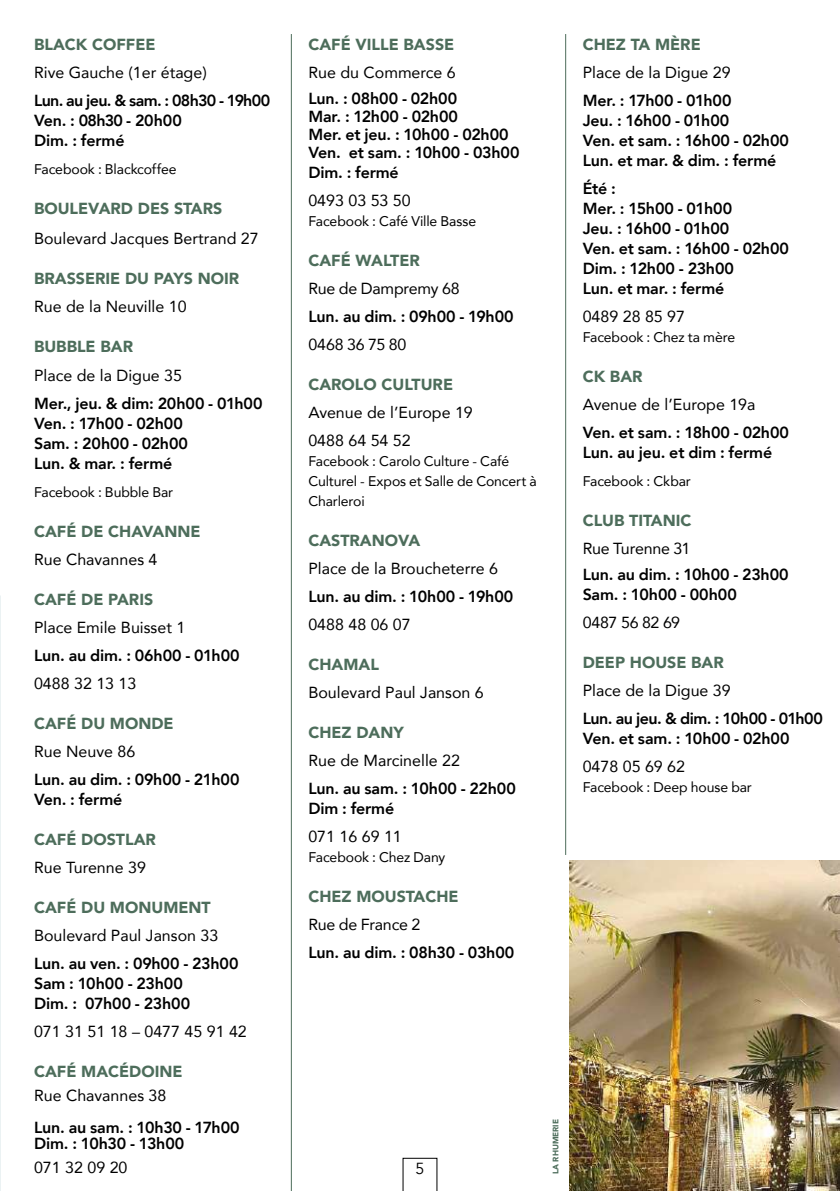
<style>
.page{position:relative;width:840px;height:1191px;background:#fff}
.page>*{position:absolute;margin:0;border:0;box-sizing:border-box;transform-origin:0 0}
.t1{font:800 16px/20px "Avenir";letter-spacing:-.01em;color:#000}
.t2{font:16px/28px "Avenir";color:#000}
.t3{font:900 16px "Avenir";color:#4d6d5b}
.t4{font:800 16px/20px "Avenir";letter-spacing:-.04em;color:#000}
.t5{font:16px "Avenir";letter-spacing:-.02em;color:#000}
.t6{font:16px "Avenir";color:#000}
.t7{font:14px/20px "Avenir";letter-spacing:-.01em;color:#000}
.t8{font:900 8px "Avenir";color:#4d6d5b}
</style>
<div class="page">
<svg style="left:402px;top:1158px;width:35px;height:33px"></svg>
<hr style="left:291px;top:34px;width:1px;height:1157px;background:#4d6d5b">
<hr style="left:565px;top:34px;width:1px;height:821px;background:#4d6d5b">
<img style="left:569px;top:860px;width:270px;height:331px">
<p class="t3" style="left:34px;top:31px;width:123px">BLACK COFFEE</p>
<p class="t2" style="left:34px;top:58px;width:174px">Rive Gauche (1er étage)</p>
<p class="t4" style="left:34px;top:90px;width:238px">Lun. au jeu. &amp; sam. : 08h30 - 19h00<br>Ven. : 08h30 - 20h00<br>Dim. : fermé</p>
<p class="t7" style="left:34px;top:159px;width:144px">Facebook : Blackcoffee</p>
<p class="t3" style="left:34px;top:195px;width:190px">BOULEVARD DES STARS</p>
<p class="t2" style="left:34px;top:224px;width:226px">Boulevard Jacques Bertrand 27</p>
<p class="t3" style="left:34px;top:265px;width:207px">BRASSERIE DU PAYS NOIR</p>
<p class="t2" style="left:34px;top:292px;width:154px">Rue de la Neuville 10</p>
<p class="t3" style="left:34px;top:333px;width:100px">BUBBLE BAR</p>
<p class="t2" style="left:34px;top:361px;width:149px">Place de la Digue 35</p>
<p class="t1" style="left:34px;top:393px;width:230px">Mer., jeu. &amp; dim: 20h00 - 01h00<br>Ven. : 17h00 - 02h00<br>Sam. : 20h00 - 02h00<br>Lun. &amp; mar. : fermé</p>
<p class="t7" style="left:34px;top:482px;width:140px">Facebook : Bubble Bar</p>
<p class="t3" style="left:34px;top:518px;width:168px">CAFÉ DE CHAVANNE</p>
<p class="t2" style="left:34px;top:545px;width:125px">Rue Chavannes 4</p>
<p class="t3" style="left:34px;top:586px;width:121px">CAFÉ DE PARIS</p>
<p class="t2" style="left:34px;top:613px;width:153px">Place Emile Buisset 1</p>
<p class="t1" style="left:34px;top:645px;width:207px">Lun. au dim. : 06h00 - 01h00</p>
<p class="t2" style="left:34px;top:669px;width:104px">0488 32 13 13</p>
<p class="t3" style="left:34px;top:710px;width:141px">CAFÉ DU MONDE</p>
<p class="t2" style="left:34px;top:737px;width:103px">Rue Neuve 86</p>
<p class="t1" style="left:34px;top:769px;width:207px">Lun. au dim. : 09h00 - 21h00<br>Ven. : fermé</p>
<p class="t3" style="left:34px;top:826px;width:123px">CAFÉ DOSTLAR</p>
<p class="t2" style="left:34px;top:853px;width:113px">Rue Turenne 39</p>
<p class="t3" style="left:34px;top:894px;width:178px">CAFÉ DU MONUMENT</p>
<p class="t2" style="left:34px;top:921px;width:186px">Boulevard Paul Janson 33</p>
<p class="t1" style="left:34px;top:953px;width:206px">Lun. au ven. : 09h00 - 23h00<br>Sam : 10h00 - 23h00<br>Dim. : 07h00 - 23h00</p>
<p class="t2" style="left:34px;top:1017px;width:214px">071 31 51 18 – 0477 45 91 42</p>
<p class="t3" style="left:34px;top:1058px;width:150px">CAFÉ MACÉDOINE</p>
<p class="t2" style="left:34px;top:1081px;width:134px">Rue Chavannes 38</p>
<p class="t1" style="left:34px;top:1119px;width:207px;line-height:16px">Lun. au sam. : 10h30 - 17h00<br>Dim. : 10h30 - 13h00</p>
<p class="t2" style="left:34px;top:1153px;width:95px">071 32 09 20</p>
<p class="t3" style="left:308px;top:31px;width:147px">CAFÉ VILLE BASSE</p>
<p class="t2" style="left:308px;top:58px;width:149px">Rue du Commerce 6</p>
<p class="t1" style="left:308px;top:89px;width:212px;line-height:18px">Lun. : 08h00 - 02h00<br>Mar. : 12h00 - 02h00<br>Mer. et jeu. : 10h00 - 02h00<br>Ven. et sam. : 10h00 - 03h00</p>
<p class="t1" style="left:308px;top:162px;width:92px">Dim. : fermé</p>
<p class="t2" style="left:308px;top:186px;width:104px">0493 03 53 50</p>
<p class="t7" style="left:308px;top:211px;width:169px">Facebook : Café Ville Basse</p>
<p class="t3" style="left:308px;top:247px;width:113px">CAFÉ WALTER</p>
<p class="t2" style="left:308px;top:274px;width:153px">Rue de Dampremy 68</p>
<p class="t1" style="left:308px;top:306px;width:207px">Lun. au dim. : 09h00 - 19h00</p>
<p class="t2" style="left:308px;top:330px;width:100px">0468 36 75 80</p>
<p class="t3" style="left:308px;top:371px;width:146px">CAROLO CULTURE</p>
<p class="t2" style="left:308px;top:398px;width:166px">Avenue de l’Europe 19<br>0488 64 54 52</p>
<p class="t7" style="left:308px;top:451px;width:230px">Facebook : Carolo Culture - Café<br>Culturel - Expos et Salle de Concert à<br>Charleroi</p>
<p class="t3" style="left:308px;top:527px;width:113px">CASTRANOVA</p>
<p class="t2" style="left:308px;top:554px;width:191px">Place de la Broucheterre 6</p>
<p class="t1" style="left:308px;top:586px;width:206px">Lun. au dim. : 10h00 - 19h00</p>
<p class="t2" style="left:308px;top:610px;width:104px">0488 48 06 07</p>
<p class="t3" style="left:308px;top:651px;width:72px">CHAMAL</p>
<p class="t2" style="left:308px;top:678px;width:177px">Boulevard Paul Janson 6</p>
<p class="t3" style="left:308px;top:719px;width:97px">CHEZ DANY</p>
<p class="t2" style="left:308px;top:746px;width:153px">Rue de Marcinelle 22</p>
<p class="t1" style="left:308px;top:778px;width:209px">Lun. au sam. : 10h00 - 22h00<br>Dim : fermé</p>
<p class="t2" style="left:308px;top:822px;width:95px">071 16 69 11</p>
<p class="t7" style="left:308px;top:847px;width:138px">Facebook : Chez Dany</p>
<p class="t3" style="left:308px;top:883px;width:152px">CHEZ MOUSTACHE</p>
<p class="t2" style="left:308px;top:910px;width:113px">Rue de France 2</p>
<p class="t1" style="left:308px;top:942px;width:207px">Lun. au dim. : 08h30 - 03h00</p>
<p class="t3" style="left:582px;top:31px;width:119px">CHEZ TA MÈRE</p>
<p class="t2" style="left:582px;top:58px;width:149px">Place de la Digue 29</p>
<p class="t1" style="left:582px;top:90px;width:208px">Mer. : 17h00 - 01h00<br>Jeu. : 16h00 - 01h00<br>Ven. et sam. : 16h00 - 02h00<br>Lun. et mar. &amp; dim. : fermé</p>
<p class="t1" style="left:582px;top:178px;width:208px">Été :<br>Mer. : 15h00 - 01h00<br>Jeu. : 16h00 - 01h00<br>Ven. et sam. : 16h00 - 02h00<br>Dim. : 12h00 - 23h00<br>Lun. et mar. : fermé</p>
<p class="t2" style="left:582px;top:302px;width:104px">0489 28 85 97</p>
<p class="t7" style="left:582px;top:327px;width:154px">Facebook : Chez ta mère</p>
<p class="t3" style="left:582px;top:363px;width:61px">CK BAR</p>
<p class="t2" style="left:582px;top:390px;width:174px">Avenue de l’Europe 19a</p>
<p class="t1" style="left:582px;top:422px;width:208px">Ven. et sam. : 18h00 - 02h00<br>Lun. au jeu. et dim : fermé</p>
<p class="t7" style="left:582px;top:471px;width:110px">Facebook : Ckbar</p>
<p class="t3" style="left:582px;top:507px;width:110px">CLUB TITANIC</p>
<p class="t2" style="left:582px;top:534px;width:109px">Rue Turenne 31</p>
<p class="t1" style="left:582px;top:564px;width:207px">Lun. au dim. : 10h00 - 23h00<br>Sam. : 10h00 - 00h00</p>
<p class="t5" style="left:582px;top:610px;width:99px">0487 56 82 69</p>
<p class="t3" style="left:582px;top:649px;width:143px">DEEP HOUSE BAR</p>
<p class="t2" style="left:582px;top:676px;width:149px">Place de la Digue 39</p>
<p class="t1" style="left:582px;top:708px;width:241px">Lun. au jeu. &amp; dim. : 10h00 - 01h00<br>Ven. et sam. : 10h00 - 02h00</p>
<p class="t2" style="left:582px;top:752px;width:104px">0478 05 69 62</p>
<p class="t7" style="left:582px;top:777px;width:170px">Facebook : Deep house bar</p>
<p class="t6" style="left:415px;top:1159px;width:10px">5</p>
<p class="t8" style="left:548px;top:1174px;width:56px;rotate:-90deg">LA RHUMERIE</p>
</div>
